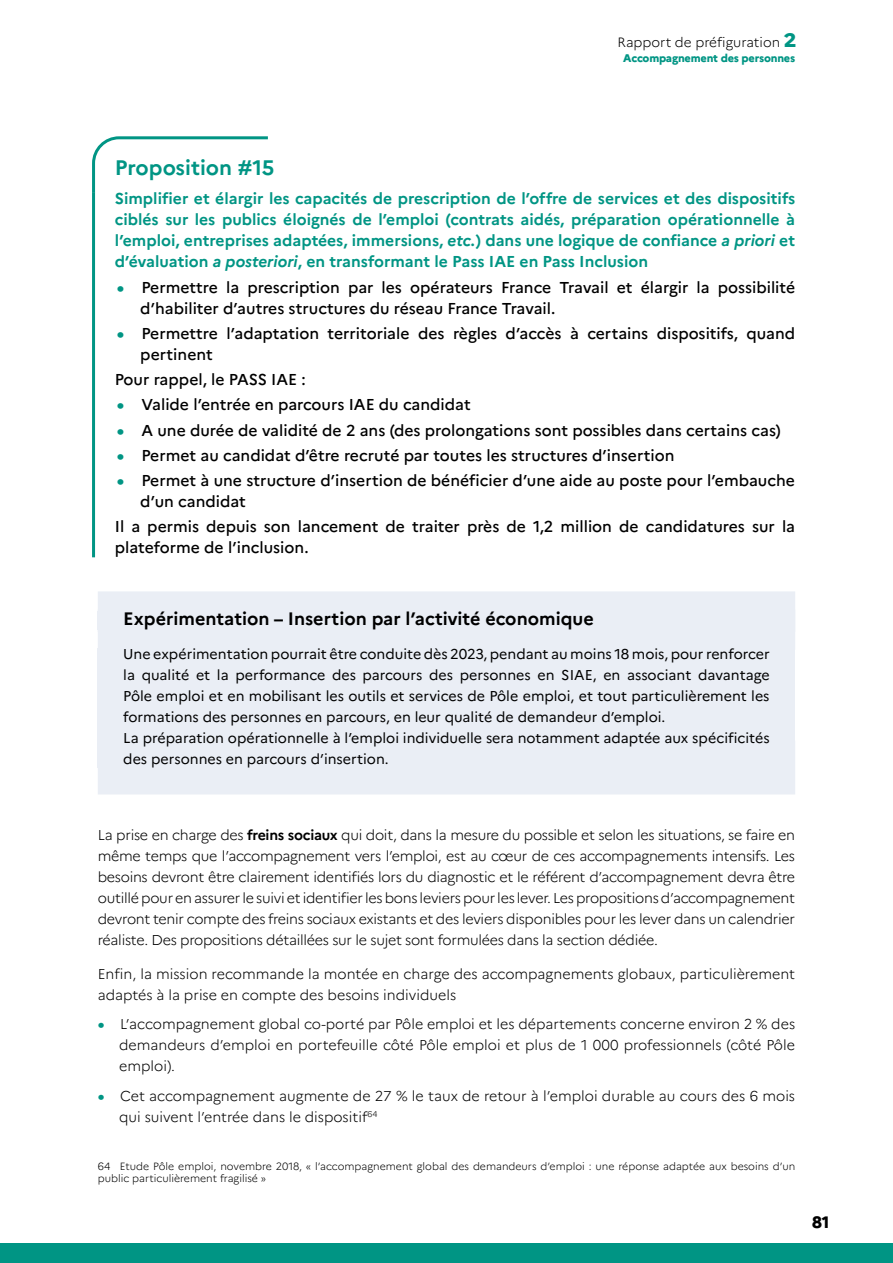
<style>
.page{position:relative;width:893px;height:1263px;background:#fff}
.page>*{position:absolute;margin:0;border:0;box-sizing:border-box;transform-origin:0 0}
.t1{font:700 21px "Marianne";color:#009584}
.t2{font:700 18px "Marianne";color:#000}
.t3{font:800 16.5px "Marianne";color:#000}
.t4{font:500 15.75px/21px "Marianne";color:#000}
.t5{font:700 15.75px/21px "Marianne";color:#009584;text-align:justify}
.t6{font:300 14.25px/21px "Marianne";color:#000;text-align:justify}
.t7{font:14.25px/21px "Marianne";color:#000}
.t8{font:300 13.5px "Marianne";color:#000}
.t9{font:800 11.1px "Marianne";letter-spacing:-.02em;color:#009584}
.t10{font:300 10.5px/12.6px "Marianne";color:#000}
.s1{font-weight:800;font-size:19.5px;color:#009584}
.s2{font-style:italic}
.s3{font-weight:800;color:#009584}
.s4{font-weight:700}
</style>
<div class="page">
<div style="left:0;top:1243px;width:893px;height:20px;background:#009584"></div>
<svg style="left:92px;top:136px;width:176px;height:60px"></svg>
<hr style="left:92px;top:193px;width:3px;height:364px;background:#009584">
<div style="left:98px;top:609px;width:697px;height:41px;background:#eaeef5"></div>
<div style="left:98px;top:591px;width:697px;height:41px;background:#eaeef5"></div>
<div style="left:98px;top:648px;width:697px;height:119px;background:#eaeef5"></div>
<div style="left:98px;top:740px;width:697px;height:54px;background:#eaeef5"></div>
<p class="t8" style="left:617px;top:31px;width:181px">Rapport de préfiguration <span class="s1">2</span></p>
<p class="t9" style="left:623px;top:50px;width:174px">Accompagnement des personnes</p>
<h1 class="t1" style="left:115px;top:151px;width:161px">Proposition #15</h1>
<p class="t5" style="left:115px;top:187px;width:682px">Simplifier et élargir les capacités de prescription de l’offre de services et des dispositifs ciblés sur les publics éloignés de l’emploi (contrats aidés, préparation opérationnelle à l’emploi, entreprises adaptées, immersions, <span class="s2">etc.</span>) dans une logique de confiance <span class="s2">a priori</span> et d’évaluation <span class="s2">a posteriori</span>, en transformant le Pass IAE en Pass Inclusion</p>
<p class="t4" style="left:140px;top:275px;width:656px;text-indent:-23px"><span class="s3">•</span> Permettre la prescription par les opérateurs France Travail et élargir la possibilité d’habiliter d’autres structures du réseau France Travail.</p>
<p class="t4" style="left:140px;top:321px;width:656px;text-indent:-23px"><span class="s3">•</span> Permettre l’adaptation territoriale des règles d’accès à certains dispositifs, quand pertinent</p>
<p class="t4" style="left:115px;top:368px;width:192px">Pour rappel, le PASS IAE :</p>
<p class="t4" style="left:117px;top:393px;width:355px"><span class="s3">•</span> Valide l’entrée en parcours IAE du candidat</p>
<p class="t4" style="left:117px;top:418px;width:665px"><span class="s3">•</span> A une durée de validité de 2 ans (des prolongations sont possibles dans certains cas)</p>
<p class="t4" style="left:117px;top:443px;width:559px"><span class="s3">•</span> Permet au candidat d’être recruté par toutes les structures d’insertion</p>
<p class="t4" style="left:140px;top:469px;width:656px;text-indent:-23px"><span class="s3">•</span> Permet à une structure d’insertion de bénéficier d’une aide au poste pour l’embauche d’un candidat</p>
<p class="t4" style="left:115px;top:515px;width:682px">Il a permis depuis son lancement de traiter près de 1,2 million de candidatures sur la plateforme de l’inclusion.</p>
<p class="t2" style="left:123px;top:605px;width:472px">Expérimentation – Insertion par l’activité économique</p>
<p class="t7" style="left:123px;top:642px;width:648px">Une expérimentation pourrait être conduite dès 2023, pendant au moins 18 mois, pour renforcer la qualité et la performance des parcours des personnes en SIAE, en associant davantage Pôle emploi et en mobilisant les outils et services de Pôle emploi, et tout particulièrement les formations des personnes en parcours, en leur qualité de demandeur d’emploi.<br>La préparation opérationnelle à l’emploi individuelle sera notamment adaptée aux spécificités des personnes en parcours d’insertion.</p>
<p class="t6" style="left:98px;top:823px;width:699px">La prise en charge des <span class="s4">freins sociaux</span> qui doit, dans la mesure du possible et selon les situations, se faire en même temps que l’accompagnement vers l’emploi, est au cœur de ces accompagnements intensifs. Les besoins devront être clairement identifiés lors du diagnostic et le référent d’accompagnement devra être outillé pour en assurer le suivi et identifier les bons leviers pour les lever. Les propositions d’accompagnement devront tenir compte des freins sociaux existants et des leviers disponibles pour les lever dans un calendrier réaliste. Des propositions détaillées sur le sujet sont formulées dans la section dédiée.</p>
<p class="t6" style="left:98px;top:962px;width:699px">Enfin, la mission recommande la montée en charge des accompagnements globaux, particulièrement adaptés à la prise en compte des besoins individuels</p>
<p class="t6" style="left:119px;top:1012px;width:678px;text-indent:-21px"><span class="s3">•</span> L’accompagnement global co-porté par Pôle emploi et les départements concerne environ 2 % des demandeurs d’emploi en portefeuille côté Pôle emploi et plus de 1 000 professionnels (côté Pôle emploi).</p>
<p class="t6" style="left:119px;top:1084px;width:678px;text-indent:-21px"><span class="s3">•</span> Cet accompagnement augmente de 27 % le taux de retour à l’emploi durable au cours des 6 mois qui suivent l’entrée dans le dispositif<sup>64</sup></p>
<p class="t10" style="left:98px;top:1159px;width:699px">64 Etude Pôle emploi, novembre 2018, « l’accompagnement global des demandeurs d’emploi : une réponse adaptée aux besoins d’un public particulièrement fragilisé »</p>
<p class="t3" style="left:812px;top:1209px;width:19px">81</p>
</div>
